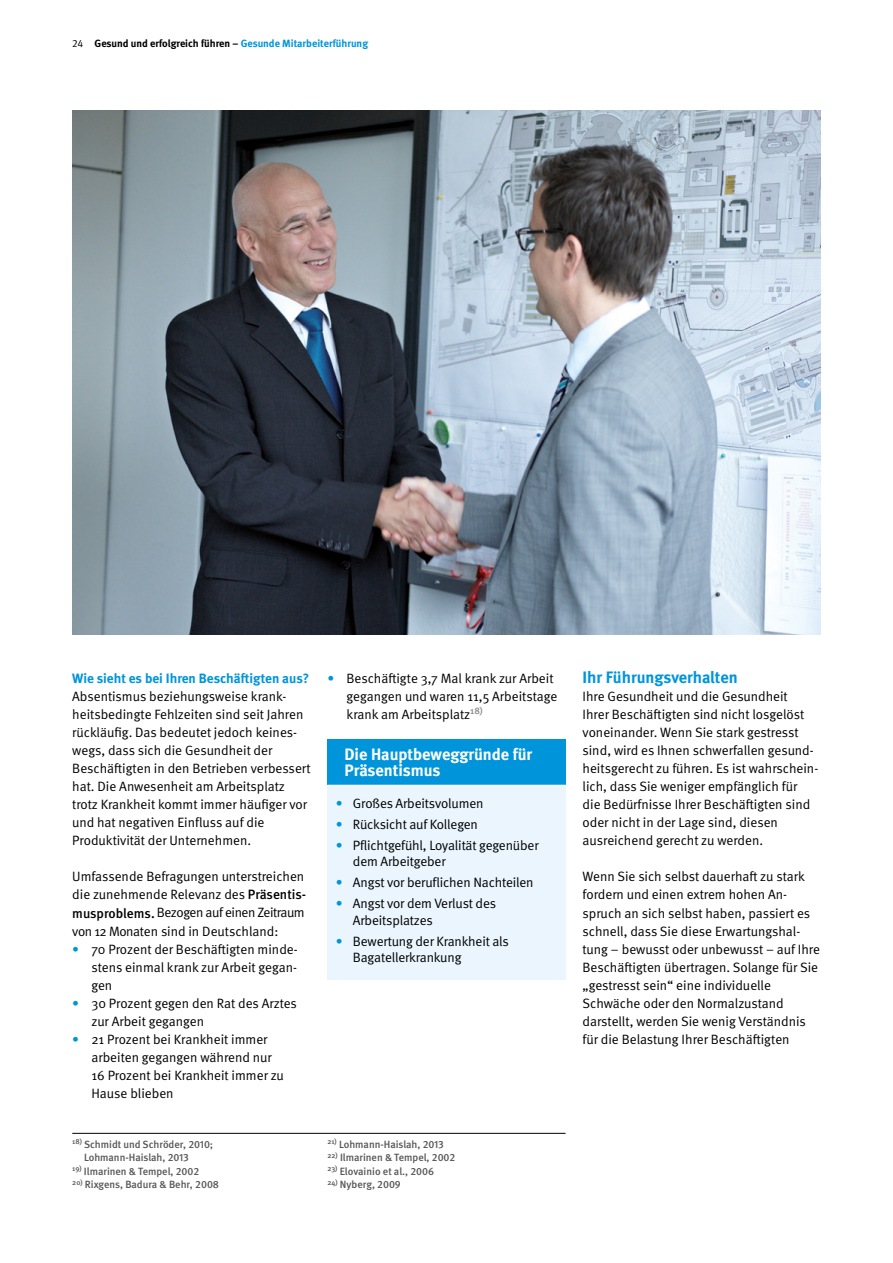
<style>
.page{position:relative;width:893px;height:1263px;background:#fff}
.page>*{position:absolute;margin:0;border:0;box-sizing:border-box;transform-origin:0 0}
.t1{font:700 16.5px/16.5px "DGUV Meta";color:#fff}
.t2{font:700 16.5px "DGUV Meta";letter-spacing:-.005em;color:#0095db}
.t3{font:13.5px/18.1px "DGUV Meta";color:#000}
.t4{font:700 13.5px "DGUV Meta";color:#0095db}
.t5{font:500 10.5px/13.5px "DGUV Meta";color:#565655}
.t6{font:700 10.5px "DGUV Meta";color:#000}
.s1{font-weight:400}
.s2{color:#0095db}
.s3{font-weight:500}
</style>
<div class="page">
<div style="left:327px;top:785px;width:239px;height:194px;background:#eaf5fd"></div>
<div style="left:327px;top:739px;width:239px;height:46px;background:#0095db"></div>
<hr style="left:327px;top:785px;width:239px;height:1px;background:#fff">
<img style="left:72px;top:111px;width:749px;height:524px">
<hr style="left:72px;top:1133px;width:494px;height:1px;background:#000">
<p class="t6" style="left:72px;top:37px;width:298px"><span class="s1">24</span> Gesund und erfolgreich führen – <span class="s2">Gesunde Mitarbeiterführung</span></p>
<p class="t4" style="left:72px;top:670px;width:238px">Wie sieht es bei Ihren Beschäftigten aus?</p>
<p class="t3" style="left:72px;top:687px;width:240px">Absentismus beziehungsweise krank&shy;heitsbedingte Fehlzeiten sind seit Jahren rückläufig. Das bedeutet jedoch keines&shy;wegs, dass sich die Gesundheit der Beschäftigten in den Betrieben verbessert hat. Die Anwesenheit am Arbeitsplatz trotz Krankheit kommt immer häufiger vor und hat negativen Einfluss auf die Produktivität der Unternehmen.</p>
<p class="t3" style="left:72px;top:868px;width:235px">Umfassende Befragungen unterstreichen die zunehmende Relevanz des <span class="s3">Präsentis&shy;musproblems.</span> Bezogen auf einen Zeitraum von 12 Monaten sind in Deutschland:</p>
<p class="t3" style="left:91px;top:940px;width:208px;text-align:justify;text-indent:-19px"><span class="s2">•</span> 70 Prozent der Beschäftigten minde&shy;stens einmal krank zur Arbeit gegan&shy;gen</p>
<p class="t3" style="left:91px;top:994px;width:207px;text-indent:-19px"><span class="s2">•</span> 30 Prozent gegen den Rat des Arztes zur Arbeit gegangen</p>
<p class="t3" style="left:91px;top:1030px;width:194px;text-indent:-19px"><span class="s2">•</span> 21 Prozent bei Krankheit immer arbeiten gegangen während nur<br>16 Prozent bei Krankheit immer zu<br>Hause blieben</p>
<p class="t5" style="left:84px;top:1137px;width:131px;text-indent:-12px"><sup>18)</sup> Schmidt und Schröder, 2010;<br>Lohmann-Haislah, 2013</p>
<p class="t5" style="left:72px;top:1164px;width:129px"><sup>19)</sup> Ilmarinen &amp; Tempel, 2002</p>
<p class="t5" style="left:72px;top:1178px;width:148px"><sup>20)</sup> Rixgens, Badura &amp; Behr, 2008</p>
<p class="t3" style="left:347px;top:669px;width:212px;text-indent:-19px"><span class="s2">•</span> Beschäftigte 3,7 Mal krank zur Arbeit gegangen und waren 11,5 Arbeitstage krank am Arbeitsplatz<sup>18)</sup></p>
<p class="t1" style="left:344px;top:746px;width:189px">Die Hauptbeweggründe für<br>Präsentismus</p>
<p class="t3" style="left:336px;top:794px;width:149px"><span class="s2">•</span> Großes Arbeitsvolumen</p>
<p class="t3" style="left:336px;top:815px;width:144px"><span class="s2">•</span> Rücksicht auf Kollegen</p>
<p class="t3" style="left:353px;top:837px;width:187px;line-height:16.5px;text-indent:-17px"><span class="s2">•</span> Pflichtgefühl, Loyalität gegenüber dem Arbeitgeber</p>
<p class="t3" style="left:336px;top:874px;width:199px"><span class="s2">•</span> Angst vor beruflichen Nachteilen</p>
<p class="t3" style="left:353px;top:895px;width:145px;line-height:16.5px;text-indent:-17px"><span class="s2">•</span> Angst vor dem Verlust des<br>Arbeitsplatzes</p>
<p class="t3" style="left:353px;top:933px;width:157px;line-height:16.5px;text-indent:-17px"><span class="s2">•</span> Bewertung der Krankheit als<br>Bagatellerkrankung</p>
<p class="t5" style="left:327px;top:1137px;width:118px"><sup>21)</sup> Lohmann-Haislah, 2013</p>
<p class="t5" style="left:327px;top:1151px;width:129px"><sup>22)</sup> Ilmarinen &amp; Tempel, 2002</p>
<p class="t5" style="left:327px;top:1164px;width:108px"><sup>23)</sup> Elovainio et al., 2006</p>
<p class="t5" style="left:327px;top:1178px;width:75px"><sup>24)</sup> Nyberg, 2009</p>
<p class="t2" style="left:583px;top:667px;width:157px">Ihr Führungsverhalten</p>
<p class="t3" style="left:583px;top:687px;width:237px">Ihre Gesundheit und die Gesundheit<br>Ihrer Beschäftigten sind nicht losgelöst voneinander. Wenn Sie stark gestresst sind, wird es Ihnen schwerfallen gesund&shy;heitsgerecht zu führen. Es ist wahrschein&shy;lich, dass Sie weniger empfänglich für die Bedürfnisse Ihrer Beschäftigten sind oder nicht in der Lage sind, diesen ausreichend gerecht zu werden.</p>
<p class="t3" style="left:583px;top:868px;width:239px">Wenn Sie sich selbst dauerhaft zu stark fordern und einen extrem hohen An&shy;spruch an sich selbst haben, passiert es schnell, dass Sie diese Erwartungshal&shy;tung – bewusst oder unbewusst – auf Ihre Beschäftigten übertragen. Solange für Sie „gestresst sein“ eine individuelle Schwäche oder den Normalzustand darstellt, werden Sie wenig Verständnis für die Belastung Ihrer Beschäftigten</p>
</div>
